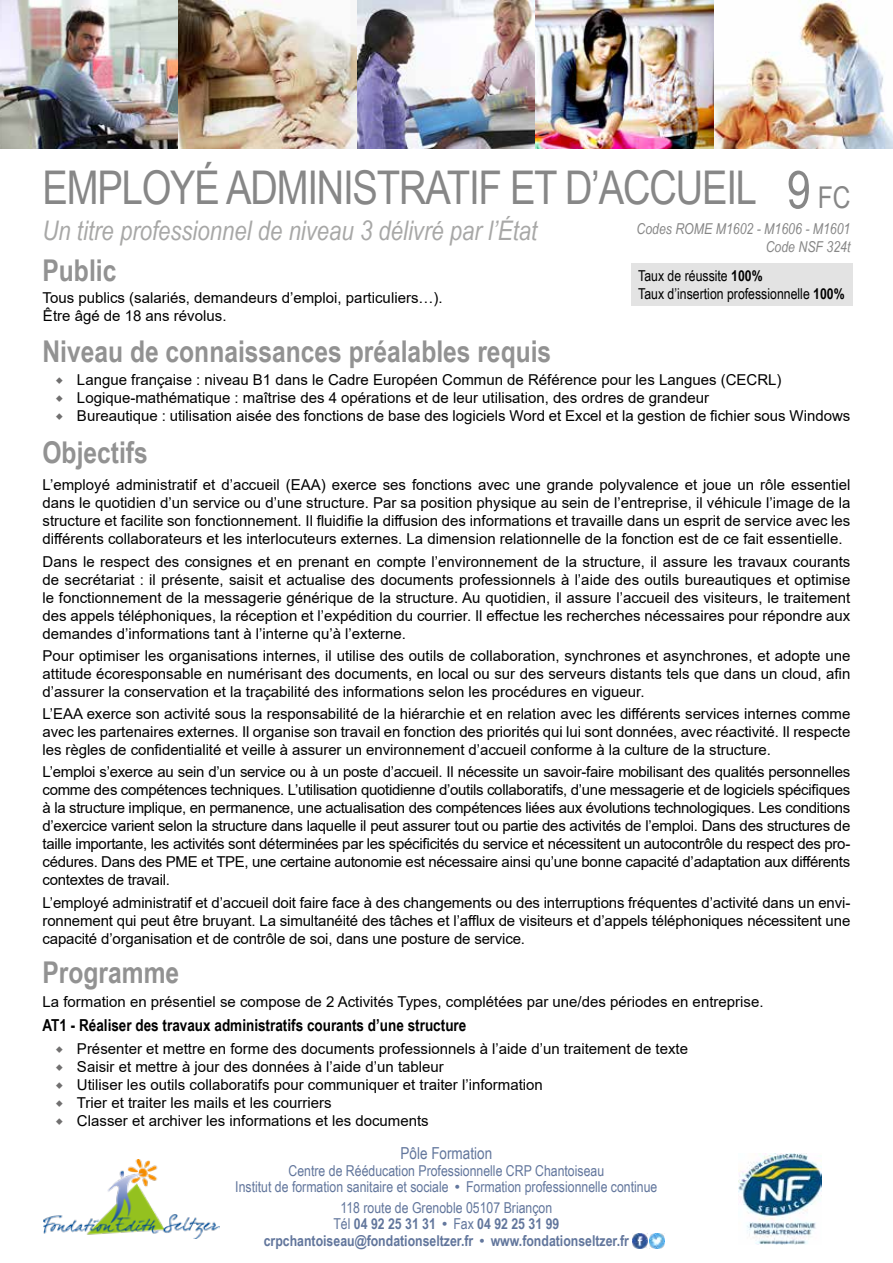
<style>
.page{position:relative;width:893px;height:1263px;background:#fff}
.page>*{position:absolute;margin:0;border:0;box-sizing:border-box;transform-origin:0 0}
.t1{font:46.5px "Arial Narrow";letter-spacing:-.025em;color:#878787}
.t2{font:700 30px "Arial Narrow";color:#929292}
.t3{font:italic 27px "Arial Narrow";color:#a8a8a7}
.t4{font:700 16.5px "Arial Narrow";color:#000}
.t5{font:16.5px "Arial Narrow";color:#62769c}
.t6{font:15px/18px "Arial";color:#000;text-align:justify}
.t7{font:15px/16.5px "Arial Narrow";color:#62769c;text-align:center}
.t8{font:700 15px/16.5px "Arial Narrow";color:#62769c;text-align:center}
.t9{font:15px/18px "Arial Narrow";color:#000}
.t10{font:italic 15px/18px "Arial Narrow";color:#878787;text-align:right}
.s1{font-size:52.5px}
.s2{font-weight:700}
.s3{font-weight:400}
</style>
<div class="page">
<img style="left:0;top:0;width:893px;height:149px">
<img style="left:43px;top:1159px;width:177px;height:80px">
<img style="left:739px;top:1153px;width:82px;height:92px">
<img style="left:633px;top:1233px;width:14px;height:15px">
<img style="left:650px;top:1233px;width:15px;height:15px">
<div style="left:631px;top:264px;width:221px;height:42px;background:#e3e3e3"></div>
<h1 class="t1" style="left:43px;top:153px;width:809px">EMPLOYÉ ADMINISTRATIF ET D’ACCUEIL <span class="s1">9</span> <sub>FC</sub></h1>
<h3 class="t3" style="left:43px;top:212px;width:496px">Un titre professionnel de niveau 3 délivré par l’État</h3>
<h2 class="t2" style="left:43px;top:248px;width:75px">Public</h2>
<p class="t6" style="left:43px;top:289px;width:402px">Tous publics (salariés, demandeurs d’emploi, particuliers…).<br>Être âgé de 18 ans révolus.</p>
<p class="t10" style="left:636px;top:220px;width:215px">Codes ROME M1602 - M1606 - M1601<br>Code NSF 324t</p>
<p class="t9" style="left:638px;top:266px;width:208px">Taux de réussite <span class="s2">100%<br></span>Taux d’insertion professionnelle <span class="s2">100%</span></p>
<h2 class="t2" style="left:43px;top:329px;width:510px">Niveau de connaissances préalables requis</h2>
<p class="t6" style="left:77px;top:371px;width:775px;text-align:left">Langue française : niveau B1 dans le Cadre Européen Commun de Référence pour les Langues (CECRL)<br>Logique-mathématique : maîtrise des 4 opérations et de leur utilisation, des ordres de grandeur<br>Bureautique : utilisation aisée des fonctions de base des logiciels Word et Excel et la gestion de fichier sous Windows</p>
<h2 class="t2" style="left:43px;top:430px;width:107px">Objectifs</h2>
<p class="t6" style="left:43px;top:476px;width:809px">L’employé administratif et d’accueil (EAA) exerce ses fonctions avec une grande polyvalence et joue un rôle essentiel dans le quotidien d’un service ou d’une structure. Par sa position physique au sein de l’entreprise, il véhicule l’image de la structure et facilite son fonctionnement. Il fluidifie la diffusion des informations et travaille dans un esprit de service avec les différents collaborateurs et les interlocuteurs externes. La dimension relationnelle de la fonction est de ce fait essentielle.</p>
<p class="t6" style="left:43px;top:552px;width:809px">Dans le respect des consignes et en prenant en compte l’environnement de la structure, il assure les travaux courants de secrétariat : il présente, saisit et actualise des documents professionnels à l’aide des outils bureautiques et optimise le fonctionnement de la messagerie générique de la structure. Au quotidien, il assure l’accueil des visiteurs, le traitement des appels téléphoniques, la réception et l’expédition du courrier. Il effectue les recherches nécessaires pour répondre aux demandes d’informations tant à l’interne qu’à l’externe.</p>
<p class="t6" style="left:43px;top:646px;width:809px">Pour optimiser les organisations internes, il utilise des outils de collaboration, synchrones et asynchrones, et adopte une attitude écoresponsable en numérisant des documents, en local ou sur des serveurs distants tels que dans un cloud, afin d’assurer la conservation et la traçabilité des informations selon les procédures en vigueur.</p>
<p class="t6" style="left:43px;top:705px;width:809px">L’EAA exerce son activité sous la responsabilité de la hiérarchie et en relation avec les différents services internes comme avec les partenaires externes. Il organise son travail en fonction des priorités qui lui sont données, avec réactivité. Il respecte les règles de confidentialité et veille à assurer un environnement d’accueil conforme à la culture de la structure.</p>
<p class="t6" style="left:43px;top:763px;width:809px">L’emploi s’exerce au sein d’un service ou à un poste d’accueil. Il nécessite un savoir-faire mobilisant des qualités personnelles comme des compétences techniques. L’utilisation quotidienne d’outils collaboratifs, d’une messagerie et de logiciels spécifiques à la structure implique, en permanence, une actualisation des compétences liées aux évolutions technologiques. Les conditions d’exercice varient selon la structure dans laquelle il peut assurer tout ou partie des activités de l’emploi. Dans des structures de taille importante, les activités sont déterminées par les spécificités du service et nécessitent un autocontrôle du respect des pro&shy;cédures. Dans des PME et TPE, une certaine autonomie est nécessaire ainsi qu’une bonne capacité d’adaptation aux différents contextes de travail.</p>
<p class="t6" style="left:43px;top:893px;width:809px">L’employé administratif et d’accueil doit faire face à des changements ou des interruptions fréquentes d’activité dans un envi&shy;ronnement qui peut être bruyant. La simultanéité des tâches et l’afflux de visiteurs et d’appels téléphoniques nécessitent une capacité d’organisation et de contrôle de soi, dans une posture de service.</p>
<h2 class="t2" style="left:43px;top:950px;width:138px">Programme</h2>
<p class="t6" style="left:43px;top:993px;width:722px">La formation en présentiel se compose de 2 Activités Types, complétées par une/des périodes en entreprise.</p>
<p class="t4" style="left:43px;top:1013px;width:425px">AT1 - Réaliser des travaux administratifs courants d’une structure</p>
<p class="t6" style="left:77px;top:1039px;width:613px;text-align:left">Présenter et mettre en forme des documents professionnels à l’aide d’un traitement de texte Saisir et mettre à jour des données à l’aide d’un tableur<br>Utiliser les outils collaboratifs pour communiquer et traiter l’information<br>Trier et traiter les mails et les courriers<br>Classer et archiver les informations et les documents</p>
<p class="t5" style="left:400px;top:1141px;width:93px">Pôle Formation</p>
<p class="t7" style="left:235px;top:1161px;width:424px">Centre de Rééducation Professionnelle CRP Chantoiseau<br>Institut de formation sanitaire et sociale Formation professionnelle continue</p>
<p class="t8" style="left:264px;top:1198px;width:367px"><span class="s3">118 route de Grenoble 05107 Briançon<br>Tél</span> 04 92 25 31 31 <span class="s3">Fax</span> 04 92 25 31 99 crpchantoiseau@fondationseltzer.fr www.fondationseltzer.fr</p>
</div>
